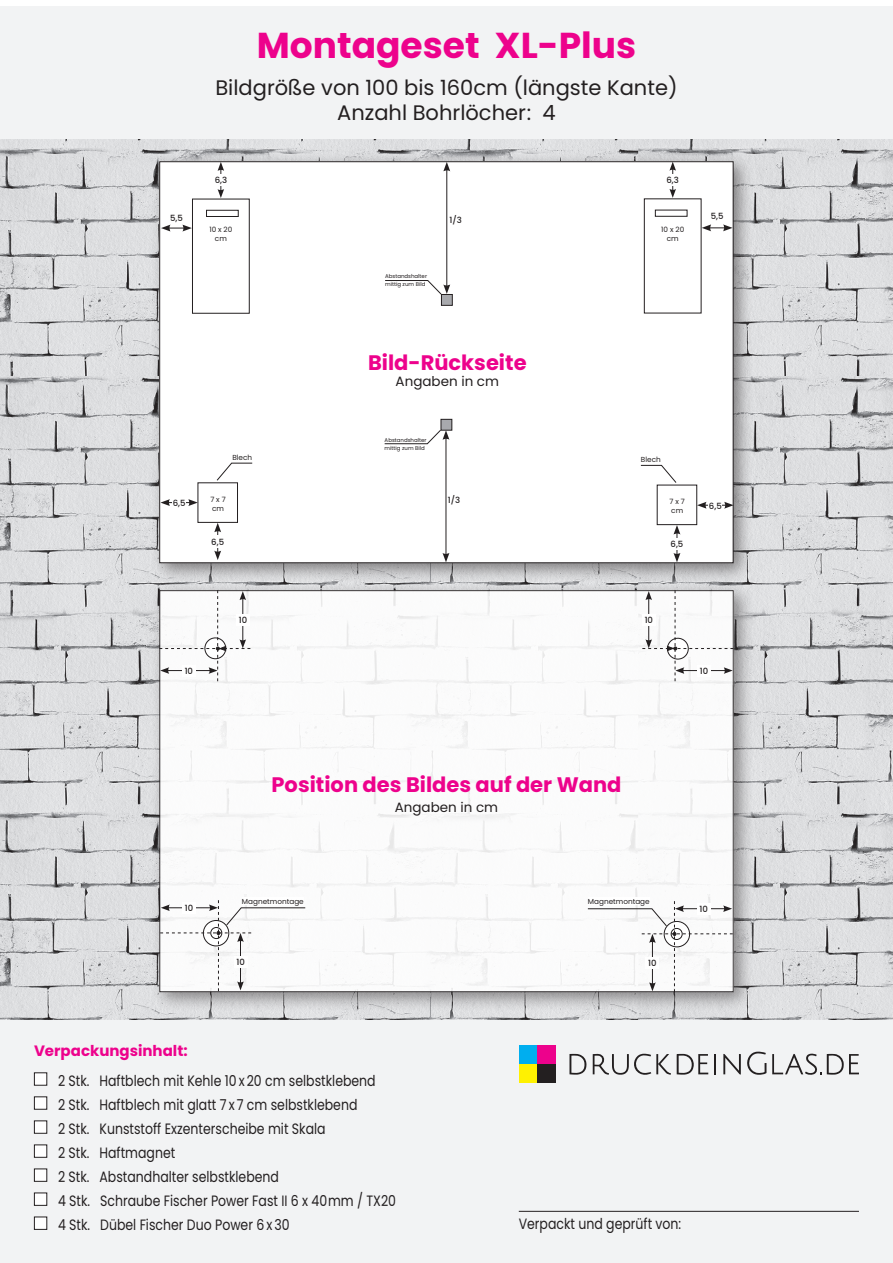
<style>
.page{position:relative;width:893px;height:1263px;background:#fff}
.page>*{position:absolute;margin:0;border:0;box-sizing:border-box;transform-origin:0 0}
.t1{font:700 36px "Poppins";color:#ed028c}
.t2{font:21px/25.2px "Poppins";color:#231f20;text-align:center}
.t3{font:700 21px "Poppins";color:#ed028c}
.t4{font:15px/24px "Poppins";color:#231f20;scale:.83 1}
.t5{font:700 15px "Poppins";color:#ed028c}
.t6{font:13.5px "Poppins";color:#231f20}
.t7{font:500 8.55px "Poppins";color:#231f20}
.t8{font:7.35px/8.7px "Poppins";color:#231f20;text-align:center}
.t9{font:5.4px/8.1px "Poppins";color:#231f20}
</style>
<div class="page">
<div style="left:0;top:6px;width:893px;height:1257px;background:#f2f3f4"></div>
<img style="left:1px;top:139px;width:892px;height:237px">
<img style="left:1px;top:376px;width:892px;height:643px">
<svg style="left:569px;top:1054px;width:18px;height:21px"></svg>
<svg style="left:723px;top:1051px;width:43px;height:24px"></svg>
<svg style="left:593px;top:1054px;width:78px;height:21px"></svg>
<svg style="left:677px;top:1054px;width:31px;height:21px"></svg>
<hr style="left:714px;top:1054px;width:2px;height:20px;background:#231f20">
<svg style="left:772px;top:1053px;width:87px;height:22px"></svg>
<div style="left:519px;top:1045px;width:18px;height:19px;background:#00aeef"></div>
<div style="left:519px;top:1064px;width:18px;height:18px;background:#fff101"></div>
<div style="left:537px;top:1045px;width:19px;height:19px;background:#ed028c"></div>
<div style="left:537px;top:1064px;width:19px;height:18px;background:#231f20"></div>
<div style="left:34px;top:1073px;width:13px;height:12px;background:#fff"></div>
<div style="left:34px;top:1072px;width:13px;height:13px;border:1px solid #231f20"></div>
<div style="left:34px;top:1097px;width:13px;height:12px;background:#fff"></div>
<div style="left:34px;top:1096px;width:13px;height:13px;border:1px solid #231f20"></div>
<div style="left:34px;top:1121px;width:13px;height:12px;background:#fff"></div>
<div style="left:34px;top:1120px;width:13px;height:14px;border:1px solid #231f20"></div>
<div style="left:34px;top:1145px;width:13px;height:12px;background:#fff"></div>
<div style="left:34px;top:1144px;width:13px;height:14px;border:1px solid #231f20"></div>
<div style="left:34px;top:1169px;width:13px;height:12px;background:#fff"></div>
<div style="left:34px;top:1168px;width:13px;height:14px;border:1px solid #231f20"></div>
<div style="left:34px;top:1193px;width:13px;height:12px;background:#fff"></div>
<div style="left:34px;top:1192px;width:13px;height:14px;border:1px solid #231f20"></div>
<div style="left:34px;top:1217px;width:13px;height:12px;background:#fff"></div>
<div style="left:34px;top:1216px;width:13px;height:14px;border:1px solid #231f20"></div>
<hr style="left:519px;top:1211px;width:340px;height:1px;background:#231f20">
<div style="left:151px;top:582px;width:603px;height:430px;background:#231f20;opacity:.5"></div>
<div style="left:160px;top:591px;width:573px;height:401px;background:#fff"></div>
<svg style="left:159px;top:590px;width:91px;height:91px"></svg>
<svg style="left:642px;top:590px;width:91px;height:91px"></svg>
<svg style="left:160px;top:900px;width:146px;height:91px"></svg>
<svg style="left:587px;top:901px;width:146px;height:91px"></svg>
<div style="left:151px;top:153px;width:603px;height:430px;background:#231f20;opacity:.5"></div>
<div style="left:160px;top:162px;width:573px;height:401px;background:#fff"></div>
<svg style="left:161px;top:225px;width:31px;height:6px"></svg>
<div style="left:192px;top:199px;width:58px;height:115px;border:1px solid #231f20"></div>
<div style="left:206px;top:210px;width:33px;height:7px;border:1px solid #231f20"></div>
<svg style="left:218px;top:162px;width:6px;height:36px"></svg>
<div style="left:214px;top:174px;width:14px;height:12px;background:#fff"></div>
<svg style="left:702px;top:224px;width:31px;height:7px"></svg>
<div style="left:644px;top:198px;width:57px;height:115px;border:1px solid #231f20"></div>
<div style="left:655px;top:210px;width:32px;height:7px;border:1px solid #231f20"></div>
<svg style="left:669px;top:162px;width:7px;height:36px"></svg>
<div style="left:666px;top:174px;width:13px;height:11px;background:#fff"></div>
<div style="left:198px;top:482px;width:40px;height:41px;border:1px solid #231f20"></div>
<svg style="left:160px;top:499px;width:38px;height:7px"></svg>
<div style="left:172px;top:497px;width:14px;height:11px;background:#fff"></div>
<svg style="left:214px;top:523px;width:7px;height:37px"></svg>
<div style="left:211px;top:536px;width:14px;height:12px;background:#fff"></div>
<svg style="left:216px;top:462px;width:37px;height:19px"></svg>
<div style="left:657px;top:485px;width:40px;height:40px;border:1px solid #231f20"></div>
<svg style="left:697px;top:502px;width:37px;height:7px"></svg>
<div style="left:709px;top:500px;width:13px;height:11px;background:#fff"></div>
<svg style="left:673px;top:525px;width:7px;height:37px"></svg>
<div style="left:670px;top:538px;width:14px;height:12px;background:#fff"></div>
<svg style="left:640px;top:465px;width:37px;height:18px"></svg>
<hr style="left:446px;top:169px;width:1px;height:118px;background:#231f20">
<svg style="left:443px;top:162px;width:7px;height:9px"></svg>
<div style="left:441px;top:294px;width:11px;height:11px;background:#a8a9ad"></div>
<div style="left:441px;top:294px;width:12px;height:12px;border:1px solid #231f20"></div>
<svg style="left:385px;top:280px;width:65px;height:14px"></svg>
<div style="left:441px;top:419px;width:11px;height:11px;background:#a8a9ad"></div>
<div style="left:441px;top:419px;width:11px;height:12px;border:1px solid #231f20"></div>
<hr style="left:446px;top:437px;width:1px;height:118px;background:#231f20">
<svg style="left:442px;top:553px;width:7px;height:9px"></svg>
<svg style="left:384px;top:429px;width:65px;height:15px"></svg>
<h1 class="t1" style="left:257px;top:24px;width:381px">Montageset XL-Plus</h1>
<h2 class="t2" style="left:215px;top:75px;width:464px">Bildgröße von 100 bis 160cm (längste Kante)<br>Anzahl Bohrlöcher: 4</h2>
<p class="t7" style="left:170px;top:213px;width:14px">5,5</p>
<p class="t7" style="left:215px;top:175px;width:14px">6,3</p>
<p class="t8" style="left:209px;top:225px;width:25px">10 x 20 cm</p>
<p class="t7" style="left:173px;top:498px;width:14px">6,5</p>
<p class="t8" style="left:232px;top:453px;width:21px">Blech</p>
<p class="t8" style="left:210px;top:495px;width:17px;text-align:left">7 x 7 cm</p>
<p class="t7" style="left:211px;top:537px;width:14px">6,5</p>
<p class="t9" style="left:385px;top:272px;width:43px">Abstandshalter mittig zum Bild</p>
<p class="t7" style="left:449px;top:215px;width:14px">1/3</p>
<h2 class="t3" style="left:368px;top:350px;width:160px">Bild-Rückseite</h2>
<p class="t6" style="left:396px;top:373px;width:105px">Angaben in cm</p>
<p class="t9" style="left:385px;top:436px;width:43px">Abstandshalter mittig zum Bild</p>
<p class="t7" style="left:448px;top:495px;width:14px">1/3</p>
<p class="t7" style="left:666px;top:175px;width:14px">6,3</p>
<p class="t8" style="left:661px;top:225px;width:25px">10 x 20 cm</p>
<p class="t7" style="left:711px;top:211px;width:14px">5,5</p>
<p class="t8" style="left:641px;top:455px;width:21px">Blech</p>
<p class="t8" style="left:670px;top:497px;width:17px;text-align:left">7 x 7 cm</p>
<p class="t7" style="left:709px;top:501px;width:14px">6,5</p>
<p class="t7" style="left:671px;top:539px;width:14px">6,5</p>
<p class="t7" style="left:239px;top:615px;width:10px">10</p>
<p class="t7" style="left:645px;top:615px;width:10px">10</p>
<p class="t7" style="left:185px;top:666px;width:10px">10</p>
<p class="t7" style="left:700px;top:666px;width:10px">10</p>
<h2 class="t3" style="left:272px;top:772px;width:351px">Position des Bildes auf der Wand</h2>
<p class="t6" style="left:395px;top:800px;width:105px">Angaben in cm</p>
<p class="t7" style="left:185px;top:903px;width:10px">10</p>
<p class="t5" style="left:34px;top:1042px;width:155px">Verpackungsinhalt:</p>
<p class="t8" style="left:242px;top:897px;width:63px">Magnetmontage</p>
<p class="t7" style="left:236px;top:957px;width:10px">10</p>
<p class="t4" style="left:58px;top:1068px;width:409px">2 Stk. Haftblech mit Kehle 10 x 20 cm selbstklebend<br>2 Stk. Haftblech mit glatt 7 x 7 cm selbstklebend<br>2 Stk. Kunststoff Exzenterscheibe mit Skala<br>2 Stk. Haftmagnet<br>2 Stk. Abstandhalter selbstklebend<br>4 Stk. Schraube Fischer Power Fast II 6 x 40 mm / TX20<br>4 Stk. Dübel Fischer Duo Power 6 x 30</p>
<p class="t8" style="left:588px;top:897px;width:63px">Magnetmontage</p>
<p class="t7" style="left:648px;top:958px;width:10px">10</p>
<p class="t7" style="left:699px;top:904px;width:10px">10</p>
<p class="t4" style="left:519px;top:1211px;width:197px">Verpackt und geprüft von:</p>
</div>
